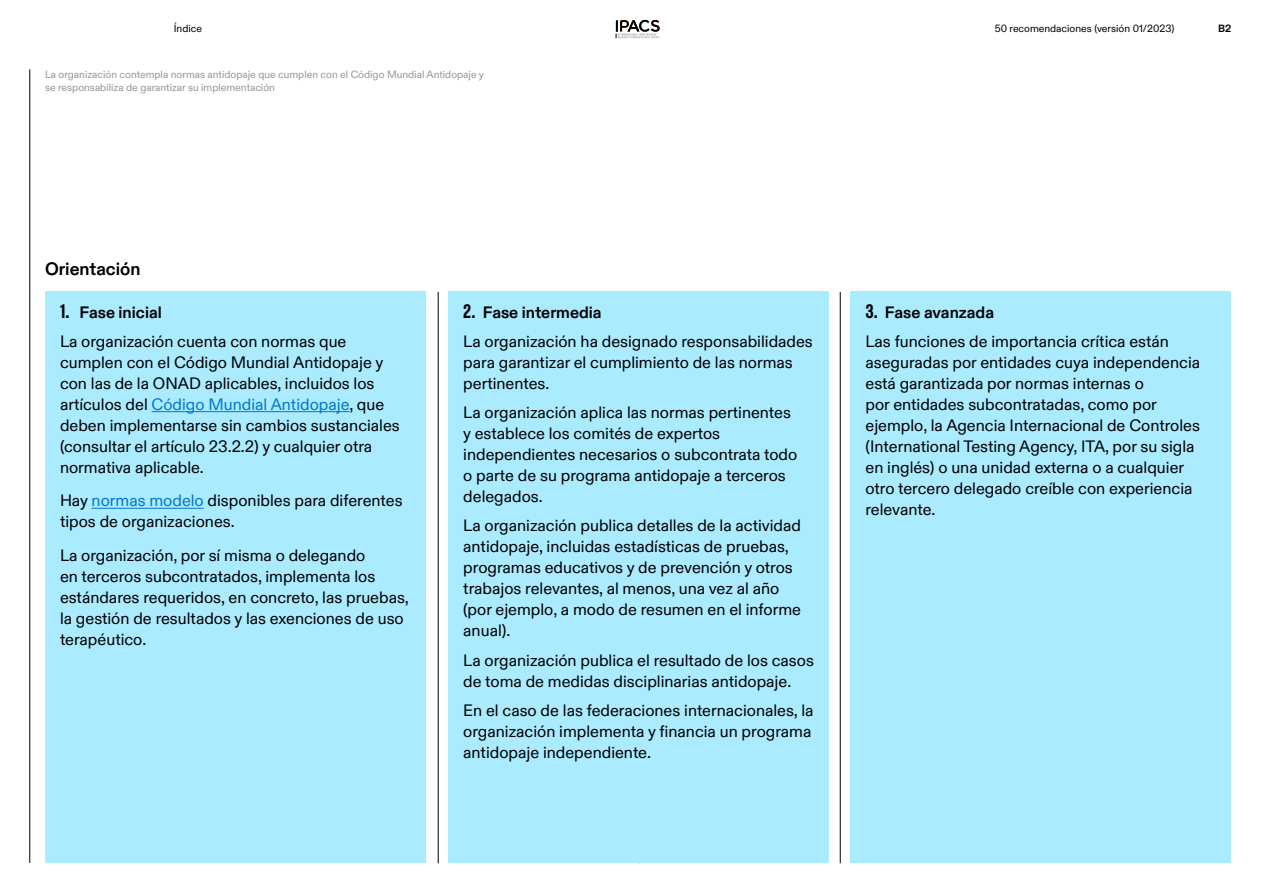
<style>
.page{position:relative;width:1263px;height:893px;background:#fff}
.page>*{position:absolute;margin:0;border:0;box-sizing:border-box;transform-origin:0 0}
.t1{font:700 18px "Olympic Sans";color:#000}
.t2{font:16.5px/21px "Olympic Sans";color:#000}
.t3{font:10.5px/13.5px "Olympic Sans";color:#969696}
.t4{font:10.5px "Olympic Sans";color:#000}
.t5{font:700 10.5px "Olympic Sans";color:#000}
.s1{font-family:"Olympic Headline";font-size:19.5px}
.s2{font-weight:700}
.s3{color:#0078d0}
</style>
<div class="page">
<hr style="left:30px;top:69px;width:1px;height:794px;background:#000">
<div style="left:45px;top:291px;width:381px;height:572px;background:#abebff"></div>
<hr style="left:152px;top:411px;width:197px;height:1px;background:#0078d0">
<hr style="left:92px;top:508px;width:112px;height:1px;background:#0078d0">
<div style="left:448px;top:291px;width:381px;height:572px;background:#abebff"></div>
<div style="left:850px;top:292px;width:381px;height:571px;background:#abebff"></div>
<hr style="left:840px;top:292px;width:1px;height:571px;background:#000">
<hr style="left:438px;top:292px;width:1px;height:571px;background:#000">
<svg style="left:616px;top:20px;width:44px;height:18px"></svg>
<p class="t4" style="left:174px;top:20px;width:30px">Índice</p>
<p class="t4" style="left:995px;top:20px;width:181px">50 recomendaciones (versión 01/2023)</p>
<p class="t5" style="left:1218px;top:20px;width:15px">B2</p>
<p class="t3" style="left:45px;top:67px;width:440px">La organización contempla normas antidopaje que cumplen con el Código Mundial Antidopaje y se responsabiliza de garantizar su implementación</p>
<p class="t1" style="left:45px;top:255px;width:97px">Orientación</p>
<p class="t2" style="left:60px;top:297px;width:288px;line-height:28.7px"><span class="s1">1.</span> <span class="s2">Fase inicial<br></span>La organización cuenta con normas que</p>
<p class="t2" style="left:60px;top:350px;width:341px">cumplen con el Código Mundial Antidopaje y con las de la ONAD aplicables, incluidos los artículos del <span class="s3">Código Mundial Antidopaje</span>, que deben implementarse sin cambios sustanciales (consultar el artículo 23.2.2) y cualquier otra normativa aplicable.</p>
<p class="t2" style="left:60px;top:489px;width:344px">Hay <span class="s3">normas modelo</span> disponibles para diferentes tipos de organizaciones.</p>
<p class="t2" style="left:60px;top:543px;width:350px">La organización, por sí misma o delegando<br>en terceros subcontratados, implementa los estándares requeridos, en concreto, las pruebas, la gestión de resultados y las exenciones de uso terapéutico.</p>
<p class="t2" style="left:463px;top:297px;width:351px;line-height:28.7px"><span class="s1">2.</span> <span class="s2">Fase intermedia<br></span>La organización ha designado responsabilidades</p>
<p class="t2" style="left:463px;top:350px;width:331px">para garantizar el cumplimiento de las normas pertinentes.</p>
<p class="t2" style="left:463px;top:401px;width:336px">La organización aplica las normas pertinentes y establece los comités de expertos independientes necesarios o subcontrata todo o parte de su programa antidopaje a terceros delegados.</p>
<p class="t2" style="left:463px;top:514px;width:339px">La organización publica detalles de la actividad antidopaje, incluidas estadísticas de pruebas, programas educativos y de prevención y otros trabajos relevantes, al menos, una vez al año (por ejemplo, a modo de resumen en el informe anual).</p>
<p class="t2" style="left:463px;top:648px;width:352px">La organización publica el resultado de los casos de toma de medidas disciplinarias antidopaje.</p>
<p class="t2" style="left:463px;top:699px;width:352px">En el caso de las federaciones internacionales, la organización implementa y financia un programa antidopaje independiente.</p>
<p class="t2" style="left:865px;top:297px;width:305px;line-height:28.3px"><span class="s1">3.</span> <span class="s2">Fase avanzada<br></span>Las funciones de importancia crítica están</p>
<p class="t2" style="left:865px;top:350px;width:336px">aseguradas por entidades cuya independencia está garantizada por normas internas o<br>por entidades subcontratadas, como por ejemplo, la Agencia Internacional de Controles (International Testing Agency, ITA, por su sigla en inglés) o una unidad externa o a cualquier otro tercero delegado creíble con experiencia relevante.</p>
</div>
